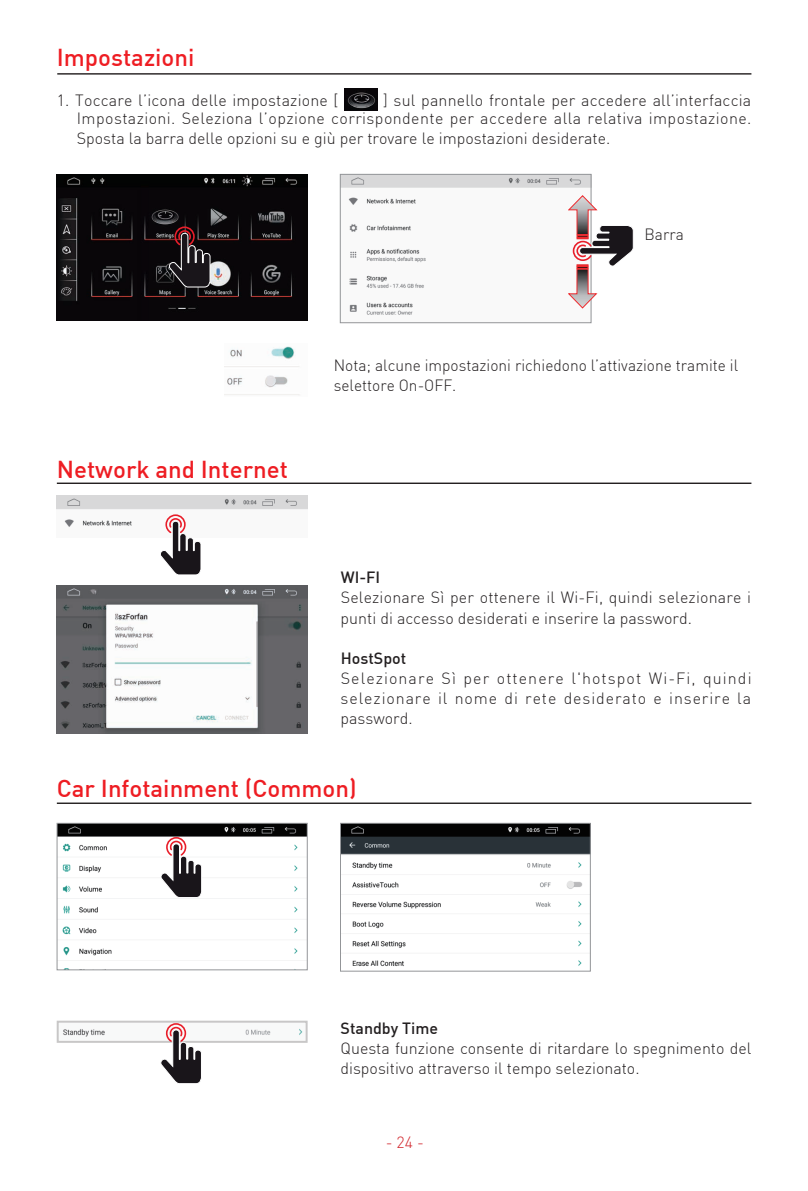
<style>
.page{position:relative;width:808px;height:1191px;background:#fff}
.page>*{position:absolute;margin:0;border:0;box-sizing:border-box;transform-origin:0 0}
.t1{font:500 24px "DIN";color:#ee1d23}
.t2{font:300 16px/20px "DIN";color:#231f20}
.t3{font:300 16px/18px "DIN";letter-spacing:.025em;color:#231f20;text-align:right}
.t4{font:500 16px "DIN";color:#231f20}
.t5{font:300 16px "DIN";color:#d1232a}
</style>
<div class="page">
<img style="left:57px;top:174px;width:250px;height:147px">
<img style="left:342px;top:825px;width:247px;height:142px">
<div style="left:340px;top:823px;width:251px;height:148px;border:1px solid #939598"></div>
<img style="left:344px;top:89px;width:33px;height:22px">
<img style="left:342px;top:176px;width:247px;height:139px">
<div style="left:340px;top:174px;width:251px;height:149px;border:1px solid #939598"></div>
<img style="left:225px;top:346px;width:75px;height:49px">
<img style="left:57px;top:585px;width:250px;height:148px">
<hr style="left:57px;top:482px;width:694px;height:2px;background:#231f20">
<hr style="left:57px;top:802px;width:694px;height:2px;background:#231f20">
<img style="left:59px;top:825px;width:246px;height:131px">
<div style="left:57px;top:823px;width:250px;height:147px;border:1px solid #939598"></div>
<img style="left:57px;top:496px;width:251px;height:31px">
<svg style="left:159px;top:513px;width:43px;height:62px"></svg>
<svg style="left:168px;top:226px;width:43px;height:62px;background:#35282c"></svg>
<svg style="left:160px;top:836px;width:43px;height:62px"></svg>
<svg style="left:57px;top:1020px;width:251px;height:22px"></svg>
<svg style="left:160px;top:1022px;width:42px;height:62px"></svg>
<svg style="left:568px;top:195px;width:66px;height:113px"></svg>
<hr style="left:57px;top:73px;width:694px;height:2px;background:#231f20">
<h1 class="t1" style="left:57px;top:42px;width:139px">Impostazioni</h1>
<p class="t2" style="left:57px;top:90px;width:283px">1. Toccare l’icona delle impostazione [</p>
<p class="t3" style="left:77px;top:91px;width:676px">] sul pannello frontale per accedere all’interfaccia<br>Impostazioni. Seleziona l’opzione corrispondente per accedere alla relativa impostazione.</p>
<p class="t2" style="left:77px;top:128px;width:535px">Sposta la barra delle opzioni su e giù per trovare le impostazioni desiderate.</p>
<p class="t2" style="left:644px;top:224px;width:41px">Barra</p>
<h1 class="t1" style="left:57px;top:454px;width:233px">Network and Internet</h1>
<p class="t2" style="left:334px;top:355px;width:406px">Nota; alcune impostazioni richiedono l’attivazione tramite il selettore On-OFF.</p>
<p class="t4" style="left:341px;top:567px;width:41px">WI-FI</p>
<p class="t2" style="left:341px;top:587px;width:412px">Selezionare Sì per ottenere il Wi-Fi, quindi selezionare i punti di accesso desiderati e inserire la password.</p>
<p class="t4" style="left:341px;top:647px;width:67px">HostSpot</p>
<p class="t2" style="left:341px;top:667px;width:412px;text-align:justify">Selezionare Sì per ottenere l'hotspot Wi-Fi, quindi selezionare il nome di rete desiderato e inserire la password.</p>
<h1 class="t1" style="left:57px;top:773px;width:301px">Car Infotainment (Common)</h1>
<p class="t4" style="left:341px;top:1017px;width:99px">Standby Time</p>
<p class="t2" style="left:340px;top:1037px;width:412px">Questa funzione consente di ritardare lo spegnimento del dispositivo attraverso il tempo selezionato.</p>
<p class="t5" style="left:386px;top:1132px;width:40px">- 24 -</p>
</div>
